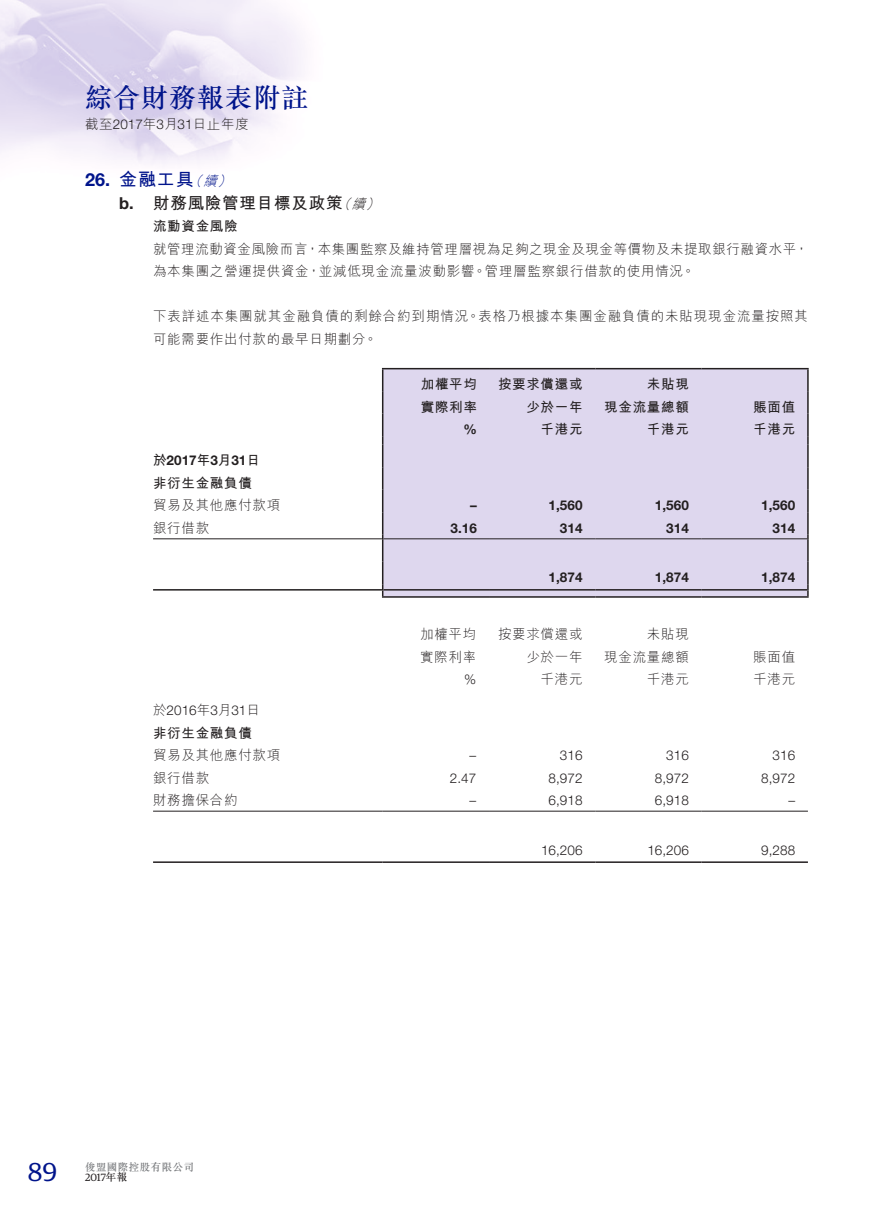
<style>
.page{position:relative;width:893px;height:1212px;background:#fff}
.page>*{position:absolute;margin:0;border:0;box-sizing:border-box;transform-origin:0 0}
.t1{font:500 27px "M Sung HK";letter-spacing:.04em;color:#00148b}
.t2{font:25.8px "Guardian Egyp";color:#00148b}
.Heading_1{font:700 18px "M Hei HK";color:#00148b}
.Heading_1-2{font:700 18px "Helvetica Neue LT Std";color:#00148b}
.Heading_2{font:700 16.5px "M Hei HK";letter-spacing:.05em;color:#231f20}
.Heading_2-2{font:700 16.5px "Helvetica Neue LT Std";color:#231f20}
.Body_Text{font:300 13.5px/22.5px "M Hei HK";letter-spacing:.055em;color:#231f20}
.Body_Text-2{font:300 13.5px "Helvetica Neue LT Std";letter-spacing:.005em;color:#231f20}
.Body_Text-3{font:700 13.5px "Helvetica Neue LT Std";letter-spacing:.005em;color:#231f20}
.Body_Text-4{font:700 13.5px "M Hei HK";letter-spacing:.055em;color:#231f20}
.Heading_3{font:700 13.5px "M Hei HK";letter-spacing:.055em;color:#231f20}
.Heading_1-3{font:italic 300 13.5px "M Hei HK";color:#00148b}
.Heading_2-3{font:italic 300 13.5px "M Hei HK";color:#231f20}
.t3{font:500 10.5px "M Sung HK";letter-spacing:.045em;color:#76787b}
.t4{font:10.5px "Guardian Egyp";color:#231f20}
.s1{font-family:"Helvetica Neue LT Std"}
.s2{font-family:"M Hei HK"}
.s3{font-family:"M Sung HK";font-weight:500}
</style>
<div class="page">
<img style="left:0;top:0;width:809px;height:540px">
<div style="left:383px;top:369px;width:424px;height:227px;background:#ded7ee"></div>
<hr style="left:807px;top:391px;width:2px;height:23px;background:#231f20">
<hr style="left:807px;top:414px;width:2px;height:22px;background:#231f20">
<svg style="left:807px;top:436px;width:2px;height:9px"></svg>
<hr style="left:807px;top:445px;width:2px;height:22px;background:#231f20">
<hr style="left:807px;top:467px;width:2px;height:23px;background:#231f20">
<hr style="left:807px;top:490px;width:2px;height:22px;background:#231f20">
<hr style="left:807px;top:512px;width:2px;height:23px;background:#231f20">
<hr style="left:807px;top:539px;width:2px;height:23px;background:#231f20">
<hr style="left:807px;top:562px;width:2px;height:22px;background:#231f20">
<svg style="left:807px;top:584px;width:2px;height:12px"></svg>
<hr style="left:382px;top:596px;width:107px;height:2px;background:#231f20">
<hr style="left:489px;top:596px;width:106px;height:2px;background:#231f20">
<hr style="left:595px;top:596px;width:107px;height:2px;background:#231f20">
<hr style="left:702px;top:596px;width:107px;height:2px;background:#231f20">
<hr style="left:382px;top:368px;width:107px;height:1px;background:#231f20">
<svg style="left:382px;top:369px;width:1px;height:227px"></svg>
<hr style="left:489px;top:368px;width:106px;height:1px;background:#231f20">
<hr style="left:595px;top:368px;width:107px;height:1px;background:#231f20">
<hr style="left:702px;top:368px;width:107px;height:1px;background:#231f20">
<hr style="left:807px;top:369px;width:2px;height:22px;background:#231f20">
<hr style="left:153px;top:538px;width:229px;height:1px;background:#231f20">
<hr style="left:383px;top:538px;width:106px;height:1px;background:#231f20">
<hr style="left:489px;top:538px;width:106px;height:1px;background:#231f20">
<hr style="left:595px;top:538px;width:107px;height:1px;background:#231f20">
<hr style="left:702px;top:538px;width:105px;height:1px;background:#231f20">
<hr style="left:153px;top:589px;width:229px;height:1px;background:#231f20">
<hr style="left:383px;top:589px;width:106px;height:1px;background:#231f20">
<hr style="left:489px;top:589px;width:106px;height:1px;background:#231f20">
<hr style="left:595px;top:589px;width:107px;height:1px;background:#231f20">
<hr style="left:702px;top:589px;width:105px;height:1px;background:#231f20">
<hr style="left:153px;top:811px;width:230px;height:1px;background:#231f20">
<hr style="left:383px;top:811px;width:106px;height:1px;background:#231f20">
<hr style="left:489px;top:811px;width:106px;height:1px;background:#231f20">
<hr style="left:595px;top:811px;width:107px;height:1px;background:#231f20">
<hr style="left:702px;top:811px;width:106px;height:1px;background:#231f20">
<hr style="left:153px;top:861px;width:230px;height:2px;background:#231f20">
<hr style="left:383px;top:861px;width:106px;height:2px;background:#231f20">
<hr style="left:489px;top:861px;width:106px;height:2px;background:#231f20">
<hr style="left:595px;top:861px;width:107px;height:2px;background:#231f20">
<hr style="left:702px;top:861px;width:106px;height:2px;background:#231f20">
<h1 class="t1" style="left:85px;top:79px;width:225px">綜合財務報表附註</h1>
<p class="Body_Text" style="left:85px;top:113px;width:165px">截至<span class="s1">2017</span>年月<span class="s1">3 31</span>日止年度</p>
<p class="Heading_1-2" style="left:85px;top:169px;width:27px">26.</p>
<p class="Heading_1" style="left:119px;top:166px;width:76px">金融工具</p>
<p class="Heading_1-3" style="left:203px;top:174px;width:19px">續</p>
<p class="Heading_1-3" style="left:189px;top:174px;width:19px">（</p>
<p class="Heading_1-3" style="left:218px;top:174px;width:19px">(</p>
<p class="Heading_2-2" style="left:119px;top:193px;width:16px">b.</p>
<p class="Heading_2" style="left:153px;top:191px;width:191px">財務風險管理目標及政策</p>
<p class="Heading_2-3" style="left:352px;top:197px;width:19px">續</p>
<p class="Heading_2-3" style="left:337px;top:197px;width:19px">（</p>
<p class="Heading_2-3" style="left:366px;top:197px;width:19px">(</p>
<p class="Heading_3" style="left:153px;top:216px;width:86px">流動資金風險</p>
<p class="Body_Text" style="left:153px;top:237px;width:657px">就管理流動資金風險而言，本集團監察及維持管理層視為足夠之現金及現金等價物及未提取銀行融資水平，為本集團之營運提供資金，並減低現金流量波動影響。管理層監察銀行借款的使用情況。</p>
<p class="Body_Text" style="left:153px;top:305px;width:656px">下表詳述本集團就其金融負債的剩餘合約到期情況。表格乃根據本集團金融負債的未貼現現金流量按照其可能需要作出付款的最早日期劃分。</p>
<p class="Body_Text-4" style="left:647px;top:375px;width:43px">未貼現</p>
<p class="Body_Text-4" style="left:498px;top:375px;width:86px">按要求償還或</p>
<p class="Body_Text-4" style="left:421px;top:375px;width:58px">加權平均</p>
<p class="Body_Text-3" style="left:153px;top:452px;width:108px"><span class="s2">於</span>2017<span class="s2">年月</span>3 31<span class="s2">日</span></p>
<p class="Body_Text-4" style="left:153px;top:473px;width:100px">非衍生金融負債</p>
<p class="Body_Text" style="left:153px;top:494px;width:129px">貿易及其他應付款項</p>
<p class="Body_Text" style="left:153px;top:517px;width:58px">銀行借款</p>
<p class="Body_Text-4" style="left:421px;top:397px;width:58px">實際利率</p>
<p class="Body_Text-4" style="left:526px;top:397px;width:58px">少於一年</p>
<p class="Body_Text-4" style="left:604px;top:397px;width:86px">現金流量總額</p>
<p class="Body_Text-4" style="left:753px;top:397px;width:43px">賬面值</p>
<p class="Body_Text-3" style="left:463px;top:421px;width:15px">%</p>
<p class="Body_Text-4" style="left:541px;top:420px;width:43px">千港元</p>
<p class="Body_Text-4" style="left:647px;top:420px;width:43px">千港元</p>
<p class="Body_Text-4" style="left:753px;top:420px;width:43px">千港元</p>
<p class="Body_Text-3" style="left:470px;top:497px;width:8px">–</p>
<p class="Body_Text-3" style="left:549px;top:497px;width:35px">1,560</p>
<p class="Body_Text-3" style="left:655px;top:497px;width:35px">1,560</p>
<p class="Body_Text-3" style="left:761px;top:497px;width:35px">1,560</p>
<p class="Body_Text-3" style="left:451px;top:520px;width:28px">3.16</p>
<p class="Body_Text-3" style="left:560px;top:520px;width:24px">314</p>
<p class="Body_Text-3" style="left:666px;top:520px;width:24px">314</p>
<p class="Body_Text-3" style="left:773px;top:520px;width:24px">314</p>
<p class="Body_Text-3" style="left:549px;top:569px;width:35px">1,874</p>
<p class="Body_Text-3" style="left:655px;top:569px;width:35px">1,874</p>
<p class="Body_Text-3" style="left:761px;top:569px;width:35px">1,874</p>
<p class="Body_Text" style="left:420px;top:623px;width:58px">加權平均</p>
<p class="Body_Text" style="left:498px;top:623px;width:86px">按要求償還或</p>
<p class="Body_Text" style="left:647px;top:623px;width:43px">未貼現</p>
<p class="Body_Text" style="left:420px;top:645px;width:58px">實際利率</p>
<p class="Body_Text" style="left:526px;top:645px;width:58px">少於一年</p>
<p class="Body_Text" style="left:604px;top:645px;width:86px">現金流量總額</p>
<p class="Body_Text" style="left:753px;top:645px;width:43px">賬面值</p>
<p class="Body_Text-2" style="left:464px;top:671px;width:14px">%</p>
<p class="Body_Text" style="left:541px;top:668px;width:43px">千港元</p>
<p class="Body_Text" style="left:647px;top:668px;width:43px">千港元</p>
<p class="Body_Text" style="left:753px;top:668px;width:43px">千港元</p>
<p class="Body_Text-2" style="left:153px;top:702px;width:108px"><span class="s2">於</span>2016<span class="s2">年月</span>3 31<span class="s2">日</span></p>
<p class="Body_Text-4" style="left:153px;top:723px;width:100px">非衍生金融負債</p>
<p class="Body_Text" style="left:153px;top:744px;width:129px">貿易及其他應付款項</p>
<p class="Body_Text-2" style="left:469px;top:747px;width:8px">–</p>
<p class="Body_Text-2" style="left:560px;top:747px;width:24px">316</p>
<p class="Body_Text-2" style="left:666px;top:747px;width:24px">316</p>
<p class="Body_Text-2" style="left:773px;top:747px;width:24px">316</p>
<p class="Body_Text" style="left:153px;top:766px;width:58px">銀行借款</p>
<p class="Body_Text-2" style="left:450px;top:770px;width:28px">2.47</p>
<p class="Body_Text-2" style="left:549px;top:770px;width:35px">8,972</p>
<p class="Body_Text-2" style="left:655px;top:770px;width:35px">8,972</p>
<p class="Body_Text-2" style="left:761px;top:770px;width:35px">8,972</p>
<p class="Body_Text" style="left:153px;top:789px;width:86px">財務擔保合約</p>
<p class="Body_Text-2" style="left:469px;top:792px;width:8px">–</p>
<p class="Body_Text-2" style="left:549px;top:792px;width:35px">6,918</p>
<p class="Body_Text-2" style="left:655px;top:792px;width:35px">6,918</p>
<p class="Body_Text-2" style="left:788px;top:792px;width:8px">–</p>
<p class="Body_Text-2" style="left:541px;top:842px;width:43px">16,206</p>
<p class="Body_Text-2" style="left:647px;top:842px;width:43px">16,206</p>
<p class="Body_Text-2" style="left:761px;top:842px;width:35px">9,288</p>
<h2 class="t2" style="left:28px;top:1154px;width:31px">89</h2>
<p class="t3" style="left:85px;top:1159px;width:111px">俊盟國際控股有限公司</p>
<p class="t4" style="left:85px;top:1170px;width:44px">2017<span class="s3">年報</span></p>
</div>
